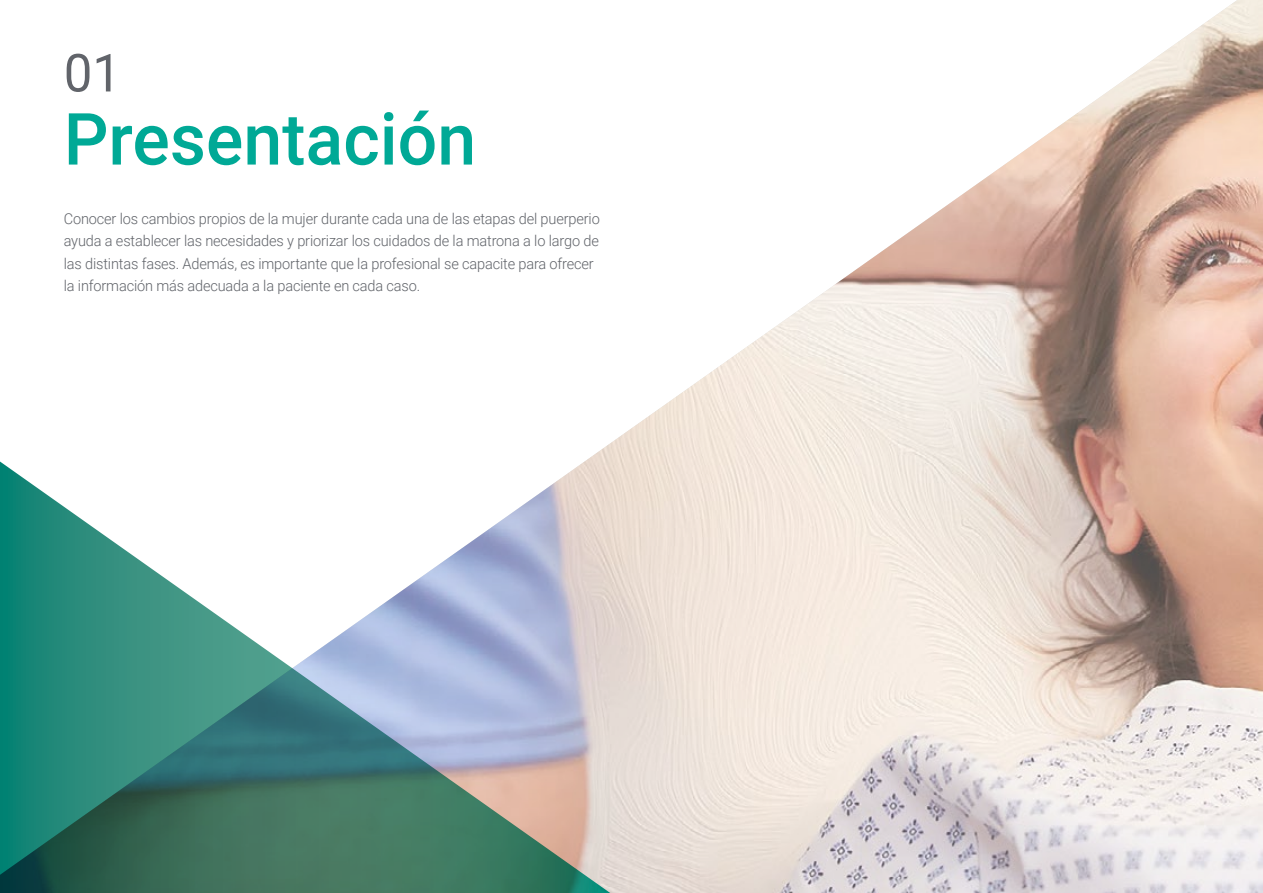
<style>
.page{position:relative;width:1263px;height:893px;background:#fff}
.page>*{position:absolute;margin:0;border:0;box-sizing:border-box;transform-origin:0 0}
.t1{font:500 72px "Roboto";color:#00a996}
.t2{font:52.5px "Roboto";color:#61646a}
.t3{font:300 15px/22.5px "Roboto";letter-spacing:-.01em;color:#61646a}
</style>
<div class="page">
<img style="left:607px;top:0;width:656px;height:893px">
<svg style="left:0;top:446px;width:640px;height:447px"></svg>
<h2 class="t2" style="left:64px;top:36px;width:59px">01</h2>
<h1 class="t1" style="left:64px;top:89px;width:414px">Presentación</h1>
<p class="t3" style="left:64px;top:207px;width:537px">Conocer los cambios propios de la mujer durante cada una de las etapas del puerperio ayuda a establecer las necesidades y priorizar los cuidados de la matrona a lo largo de las distintas fases. Además, es importante que la profesional se capacite para ofrecer la información más adecuada a la paciente en cada caso.</p>
</div>
